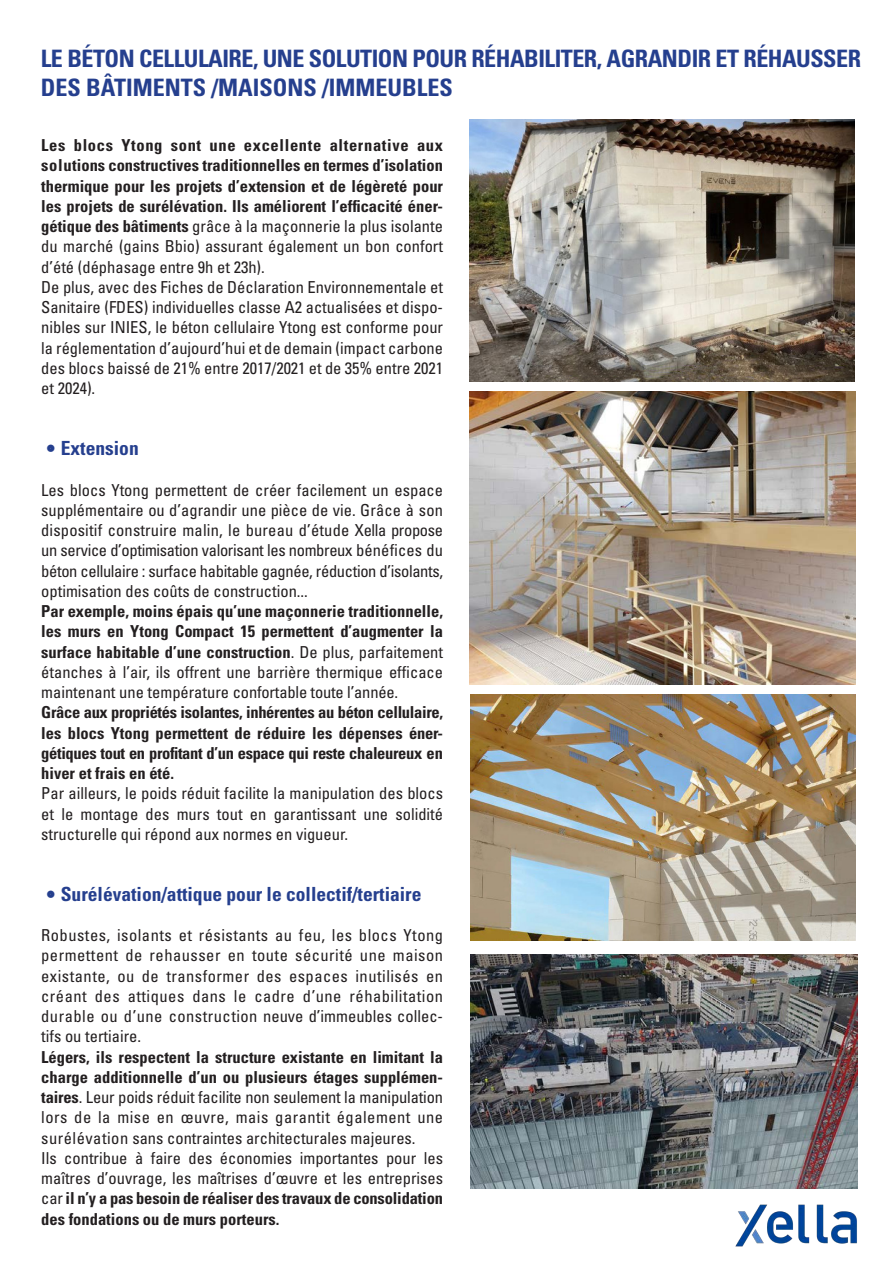
<style>
.page{position:relative;width:893px;height:1263px;background:#fff}
.page>*{position:absolute;margin:0;border:0;box-sizing:border-box;transform-origin:0 0}
.t1{font:700 condensed 24px "Univers LT Std";letter-spacing:-.02em;color:#253f8e}
.t2{font:700 condensed 24px "Univers LT Std";color:#253f8e}
.t3{font:700 condensed 19.5px "Univers LT Std";color:#253f8e}
.t4{font:condensed 16.5px/20.2px "Univers LT Std";color:#231f20;text-align:justify}
.t5{font:700 condensed 16.5px/20.2px "Univers LT Std";color:#231f20;text-align:justify}
.s1{font-weight:400}
.s2{font-weight:700}
</style>
<div class="page">
<img style="left:469px;top:119px;width:386px;height:263px">
<img style="left:735px;top:1204px;width:122px;height:43px">
<img style="left:469px;top:391px;width:386px;height:293px">
<img style="left:471px;top:694px;width:384px;height:246px">
<img style="left:471px;top:954px;width:386px;height:235px">
<p class="t1" style="left:41px;top:44px;width:822px">LE BÉTON CELLULAIRE, UNE SOLUTION POUR RÉHABILITER, AGRANDIR ET RÉHAUSSER</p>
<p class="t2" style="left:41px;top:73px;width:413px">DES BÂTIMENTS /MAISONS /IMMEUBLES</p>
<p class="t5" style="left:41px;top:135px;width:403px">Les blocs Ytong sont une excellente alternative aux solutions constructives traditionnelles en termes d’isolation thermique pour les projets d’extension et de légèreté pour les projets de surélévation. Ils améliorent l’efficacité éner&shy;gétique des bâtiments <span class="s1">grâce à la maçonnerie la plus isolante du marché (gains Bbio) assurant également un bon confort d’été (déphasage entre 9h et 23h).</span></p>
<p class="t4" style="left:41px;top:277px;width:403px">De plus, avec des Fiches de Déclaration Environnementale et Sanitaire (FDES) individuelles classe A2 actualisées et dispo&shy;nibles sur INIES, le béton cellulaire Ytong est conforme pour la réglementation d’aujourd’hui et de demain (impact carbone des blocs baissé de 21% entre 2017/2021 et de 35% entre 2021 et 2024).</p>
<p class="t3" style="left:61px;top:436px;width:79px">Extension</p>
<p class="t4" style="left:41px;top:479px;width:403px">Les blocs Ytong permettent de créer facilement un espace supplémentaire ou d’agrandir une pièce de vie. Grâce à son dispositif construire malin, le bureau d’étude Xella propose un service d’optimisation valorisant les nombreux bénéfices du béton cellulaire : surface habitable gagnée, réduction d’isolants, optimisation des coûts de construction...</p>
<p class="t5" style="left:41px;top:601px;width:403px">Par exemple, moins épais qu’une maçonnerie traditionnelle, les murs en Ytong Compact 15 permettent d’augmenter la surface habitable d’une construction<span class="s1">. De plus, parfaitement étanches à l’air, ils offrent une barrière thermique efficace maintenant une température confortable toute l’année.</span></p>
<p class="t5" style="left:41px;top:702px;width:403px">Grâce aux propriétés isolantes, inhérentes au béton cellulaire, les blocs Ytong permettent de réduire les dépenses éner&shy;gétiques tout en profitant d’un espace qui reste chaleureux en hiver et frais en été.</p>
<p class="t4" style="left:41px;top:783px;width:403px">Par ailleurs, le poids réduit facilite la manipulation des blocs et le montage des murs tout en garantissant une solidité structurelle qui répond aux normes en vigueur.</p>
<p class="t3" style="left:61px;top:882px;width:362px">Surélévation/attique pour le collectif/tertiaire</p>
<p class="t4" style="left:41px;top:925px;width:403px">Robustes, isolants et résistants au feu, les blocs Ytong permettent de rehausser en toute sécurité une maison existante, ou de transformer des espaces inutilisés en créant des attiques dans le cadre d’une réhabilitation durable ou d’une construction neuve d’immeubles collec&shy;tifs ou tertiaire.</p>
<p class="t4" style="left:41px;top:1046px;width:403px"><span class="s2">Légers, ils respectent la structure existante en limitant la charge additionnelle d’un ou plusieurs étages supplémen&shy;taires</span>. Leur poids réduit facilite non seulement la manipulation lors de la mise en œuvre, mais garantit également une surélévation sans contraintes architecturales majeures.</p>
<p class="t4" style="left:41px;top:1147px;width:403px">Ils contribue à faire des économies importantes pour les maîtres d’ouvrage, les maîtrises d’œuvre et les entreprises car <span class="s2">il n’y a pas besoin de réaliser des travaux de consolidation des fondations ou de murs porteurs.</span></p>
</div>
